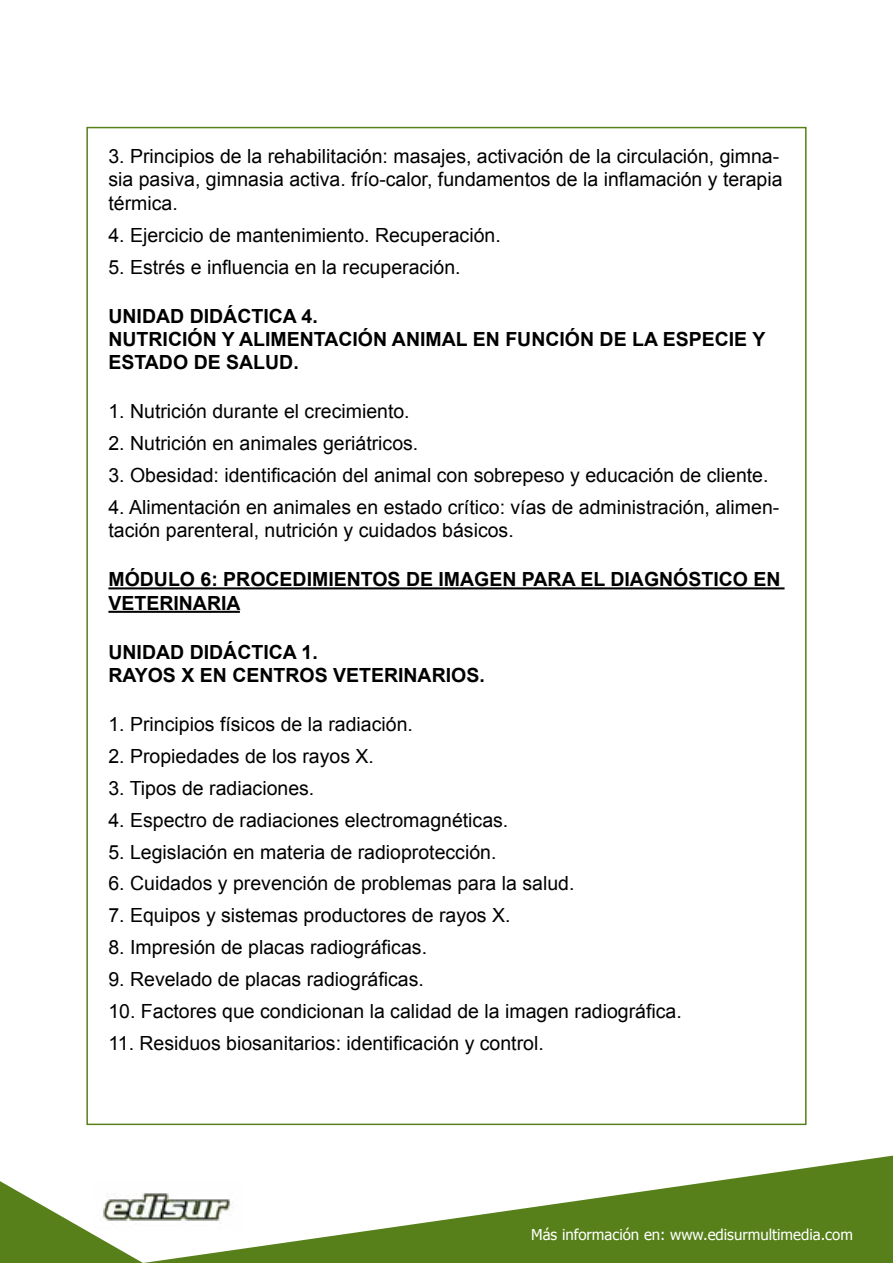
<style>
.page{position:relative;width:893px;height:1263px;background:#fff}
.page>*{position:absolute;margin:0;border:0;box-sizing:border-box;transform-origin:0 0}
.t1{font:19.5px/23.4px "Arial";color:#000}
.t2{font:700 19.5px/23.4px "Arial";color:#000}
.t3{font:15px "Tahoma";color:#fff}
</style>
<div class="page">
<svg style="left:0;top:1181px;width:143px;height:82px"></svg>
<svg style="left:143px;top:1155px;width:750px;height:108px;fill:#57801a"></svg>
<img style="left:94px;top:1180px;width:148px;height:51px">
<hr style="left:108px;top:587px;width:676px;height:2px;background:#000">
<hr style="left:108px;top:611px;width:132px;height:2px;background:#000">
<p class="t1" style="left:108px;top:145px;width:676px">3. Principios de la rehabilitación: masajes, activación de la circulación, gimna&shy;sia pasiva, gimnasia activa. frío-calor, fundamentos de la inflamación y terapia térmica.</p>
<p class="t1" style="left:108px;top:223px;width:394px">4. Ejercicio de mantenimiento. Recuperación.</p>
<p class="t1" style="left:108px;top:255px;width:354px">5. Estrés e influencia en la recuperación.</p>
<p class="t2" style="left:108px;top:305px;width:658px">UNIDAD DIDÁCTICA 4.<br>NUTRICIÓN Y ALIMENTACIÓN ANIMAL EN FUNCIÓN DE LA ESPECIE Y<br>ESTADO DE SALUD.</p>
<p class="t1" style="left:108px;top:400px;width:303px">1. Nutrición durante el crecimiento.</p>
<p class="t1" style="left:108px;top:432px;width:311px">2. Nutrición en animales geriátricos.</p>
<p class="t1" style="left:108px;top:464px;width:662px">3. Obesidad: identificación del animal con sobrepeso y educación de cliente.</p>
<p class="t1" style="left:108px;top:496px;width:672px">4. Alimentación en animales en estado crítico: vías de administración, alimen&shy;tación parenteral, nutrición y cuidados básicos.</p>
<p class="t2" style="left:108px;top:568px;width:674px">MÓDULO 6: PROCEDIMIENTOS DE IMAGEN PARA EL DIAGNÓSTICO EN<br>VETERINARIA</p>
<p class="t2" style="left:108px;top:641px;width:378px">UNIDAD DIDÁCTICA 1.<br>RAYOS X EN CENTROS VETERINARIOS.</p>
<p class="t1" style="left:108px;top:713px;width:306px">1. Principios físicos de la radiación.</p>
<p class="t1" style="left:108px;top:744px;width:267px">2. Propiedades de los rayos X.</p>
<p class="t1" style="left:108px;top:776px;width:207px">3. Tipos de radiaciones.</p>
<p class="t1" style="left:108px;top:808px;width:401px">4. Espectro de radiaciones electromagnéticas.</p>
<p class="t1" style="left:108px;top:840px;width:390px">5. Legislación en materia de radioprotección.</p>
<p class="t1" style="left:108px;top:872px;width:468px">6. Cuidados y prevención de problemas para la salud.</p>
<p class="t1" style="left:108px;top:904px;width:404px">7. Equipos y sistemas productores de rayos X.</p>
<p class="t1" style="left:108px;top:936px;width:320px">8. Impresión de placas radiográficas.</p>
<p class="t1" style="left:108px;top:968px;width:317px">9. Revelado de placas radiográficas.</p>
<p class="t1" style="left:108px;top:1000px;width:575px">10. Factores que condicionan la calidad de la imagen radiográfica.</p>
<p class="t1" style="left:108px;top:1032px;width:437px">11. Residuos biosanitarios: identificación y control.</p>
<p class="t3" style="left:531px;top:1224px;width:323px">Más información en: www.edisurmultimedia.com</p>
</div>
